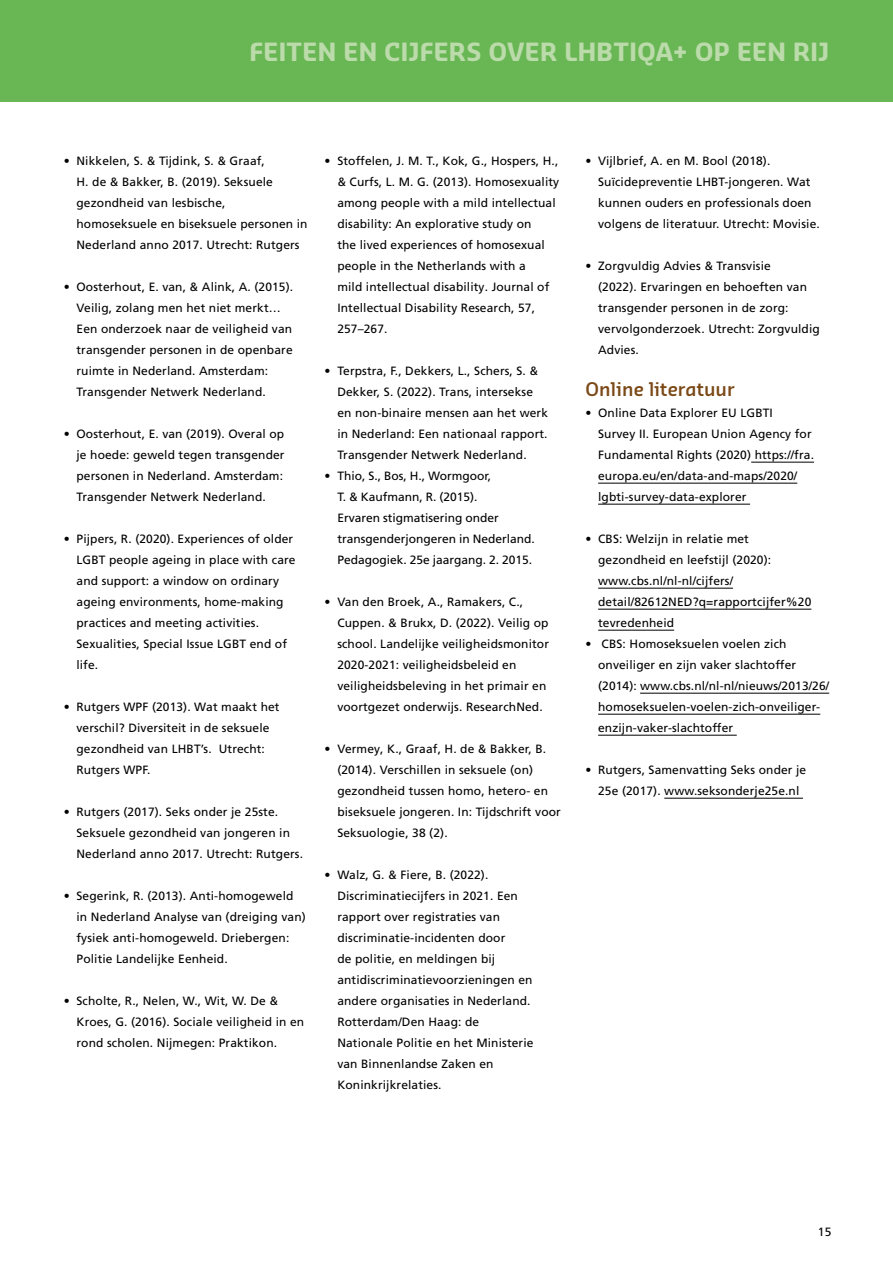
<style>
.page{position:relative;width:893px;height:1263px;background:#fff}
.page>*{position:absolute;margin:0;border:0;box-sizing:border-box;transform-origin:0 0}
.t1{font:700 24px "Sansa Pro";letter-spacing:.01em;color:#bbdbab}
.t2{font:600 18px "Sansa Pro";letter-spacing:.01em;color:#7b4917}
.t3{font:12px/21px "Frutiger LT Pro";letter-spacing:.01em;color:#000}
</style>
<div class="page">
<div style="left:0;top:0;width:893px;height:102px;background:#69b754"></div>
<hr style="left:751px;top:462px;width:63px;height:1px;background:#000">
<hr style="left:598px;top:483px;width:199px;height:1px;background:#000">
<hr style="left:598px;top:504px;width:152px;height:1px;background:#000">
<hr style="left:598px;top:588px;width:135px;height:1px;background:#000">
<hr style="left:598px;top:609px;width:213px;height:1px;background:#000">
<hr style="left:598px;top:630px;width:76px;height:1px;background:#000">
<hr style="left:640px;top:693px;width:189px;height:1px;background:#000">
<hr style="left:598px;top:714px;width:222px;height:1px;background:#000">
<hr style="left:598px;top:735px;width:139px;height:1px;background:#000">
<hr style="left:664px;top:798px;width:139px;height:1px;background:#000">
<h1 class="t1" style="left:250px;top:35px;width:581px">FEITEN EN CIJFERS OVER LHBTIQA+ OP EEN RIJ</h1>
<p class="t3" style="left:77px;top:150px;width:233px;text-indent:-13px">• Nikkelen, S. &amp; Tijdink, S. &amp; Graaf,<br>H. de &amp; Bakker, B. (2019). Seksuele gezondheid van lesbische, homoseksuele en biseksuele personen in Nederland anno 2017. Utrecht: Rutgers</p>
<p class="t3" style="left:77px;top:276px;width:218px;text-indent:-13px">• Oosterhout, E. van, &amp; Alink, A. (2015).<br>Veilig, zolang men het niet merkt… Een onderzoek naar de veiligheid van transgender personen in de openbare ruimte in Nederland. Amsterdam:<br>Transgender Netwerk Nederland.</p>
<p class="t3" style="left:77px;top:423px;width:210px;text-indent:-13px">• Oosterhout, E. van (2019). Overal op je hoede: geweld tegen transgender personen in Nederland. Amsterdam:<br>Transgender Netwerk Nederland.</p>
<p class="t3" style="left:77px;top:528px;width:221px;text-indent:-13px">• Pijpers, R. (2020). Experiences of older<br>LGBT people ageing in place with care and support: a window on ordinary ageing environments, home-making practices and meeting activities.<br>Sexualities, Special Issue LGBT end of life.</p>
<p class="t3" style="left:77px;top:696px;width:205px;text-indent:-13px">• Rutgers WPF (2013). Wat maakt het verschil? Diversiteit in de seksuele gezondheid van LHBT’s. Utrecht:<br>Rutgers WPF.</p>
<p class="t3" style="left:77px;top:801px;width:228px;text-indent:-13px">• Rutgers (2017). Seks onder je 25ste.<br>Seksuele gezondheid van jongeren in<br>Nederland anno 2017. Utrecht: Rutgers.</p>
<p class="t3" style="left:77px;top:885px;width:231px;text-indent:-13px">• Segerink, R. (2013). Anti-homogeweld in Nederland Analyse van (dreiging van) fysiek anti-homogeweld. Driebergen:<br>Politie Landelijke Eenheid.</p>
<p class="t3" style="left:77px;top:990px;width:229px;text-indent:-13px">• Scholte, R., Nelen, W., Wit, W. De &amp;<br>Kroes, G. (2016). Sociale veiligheid in en rond scholen. Nijmegen: Praktikon.</p>
<p class="t3" style="left:337px;top:150px;width:223px;text-indent:-13px">• Stoffelen, J. M. T., Kok, G., Hospers, H., &amp; Curfs, L. M. G. (2013). Homosexuality among people with a mild intellectual disability: An explorative study on<br>the lived experiences of homosexual people in the Netherlands with a<br>mild intellectual disability. Journal of Intellectual Disability Research, 57, 257–267.</p>
<p class="t3" style="left:337px;top:360px;width:212px;text-indent:-13px">• Terpstra, F., Dekkers, L., Schers, S. &amp; Dekker, S. (2022). Trans, intersekse en non-binaire mensen aan het werk in Nederland: Een nationaal rapport.<br>Transgender Netwerk Nederland.</p>
<p class="t3" style="left:337px;top:465px;width:199px;text-indent:-13px">• Thio, S., Bos, H., Wormgoor,<br>T. &amp; Kaufmann, R. (2015).<br>Ervaren stigmatisering onder transgenderjongeren in Nederland.<br>Pedagogiek. 25e jaargang. 2. 2015.</p>
<p class="t3" style="left:337px;top:591px;width:213px;text-indent:-13px">• Van den Broek, A., Ramakers, C., Cuppen. &amp; Brukx, D. (2022). Veilig op school. Landelijke veiligheidsmonitor 2020-2021: veiligheidsbeleid en veiligheidsbeleving in het primair en voortgezet onderwijs. ResearchNed.</p>
<p class="t3" style="left:337px;top:738px;width:225px;text-indent:-13px">• Vermey, K., Graaf, H. de &amp; Bakker, B. (2014). Verschillen in seksuele (on) gezondheid tussen homo, hetero- en biseksuele jongeren. In: Tijdschrift voor Seksuologie, 38 (2).</p>
<p class="t3" style="left:337px;top:864px;width:198px;text-indent:-13px">• Walz, G. &amp; Fiere, B. (2022).<br>Discriminatiecijfers in 2021. Een rapport over registraties van discriminatie-incidenten door<br>de politie, en meldingen bij antidiscriminatievoorzieningen en andere organisaties in Nederland.<br>Rotterdam/Den Haag: de<br>Nationale Politie en het Ministerie van Binnenlandse Zaken en<br>Koninkrijkrelaties.</p>
<p class="t3" style="left:598px;top:150px;width:223px;text-indent:-13px">• Vijlbrief, A. en M. Bool (2018).<br>Suïcidepreventie LHBT-jongeren. Wat kunnen ouders en professionals doen volgens de literatuur. Utrecht: Movisie.</p>
<p class="t3" style="left:598px;top:255px;width:223px;text-indent:-13px">• Zorgvuldig Advies &amp; Transvisie<br>(2022). Ervaringen en behoeften van transgender personen in de zorg: vervolgonderzoek. Utrecht: Zorgvuldig<br>Advies.</p>
<h2 class="t2" style="left:585px;top:377px;width:151px">Online literatuur</h2>
<p class="t3" style="left:598px;top:402px;width:217px;text-indent:-13px">• Online Data Explorer EU LGBTI<br>Survey II. European Union Agency for Fundamental Rights (2020) https://fra. europa.eu/en/data-and-maps/2020/ lgbti-survey-data-explorer</p>
<p class="t3" style="left:598px;top:528px;width:215px;text-indent:-13px">• CBS: Welzijn in relatie met gezondheid en leefstijl (2020): www.cbs.nl/nl-nl/cijfers/ detail/82612NED?q=rapportcijfer%20 tevredenheid</p>
<p class="t3" style="left:598px;top:633px;width:233px;text-indent:-13px">• CBS: Homoseksuelen voelen zich onveiliger en zijn vaker slachtoffer (2014): www.cbs.nl/nl-nl/nieuws/2013/26/ homoseksuelen-voelen-zich-onveiliger&shy;enzijn-vaker-slachtoffer</p>
<p class="t3" style="left:585px;top:759px;width:222px;text-align:center">• Rutgers, Samenvatting Seks onder je<br>25e (2017). www.seksonderje25e.nl</p>
<p class="t3" style="left:818px;top:1221px;width:15px">15</p>
</div>
